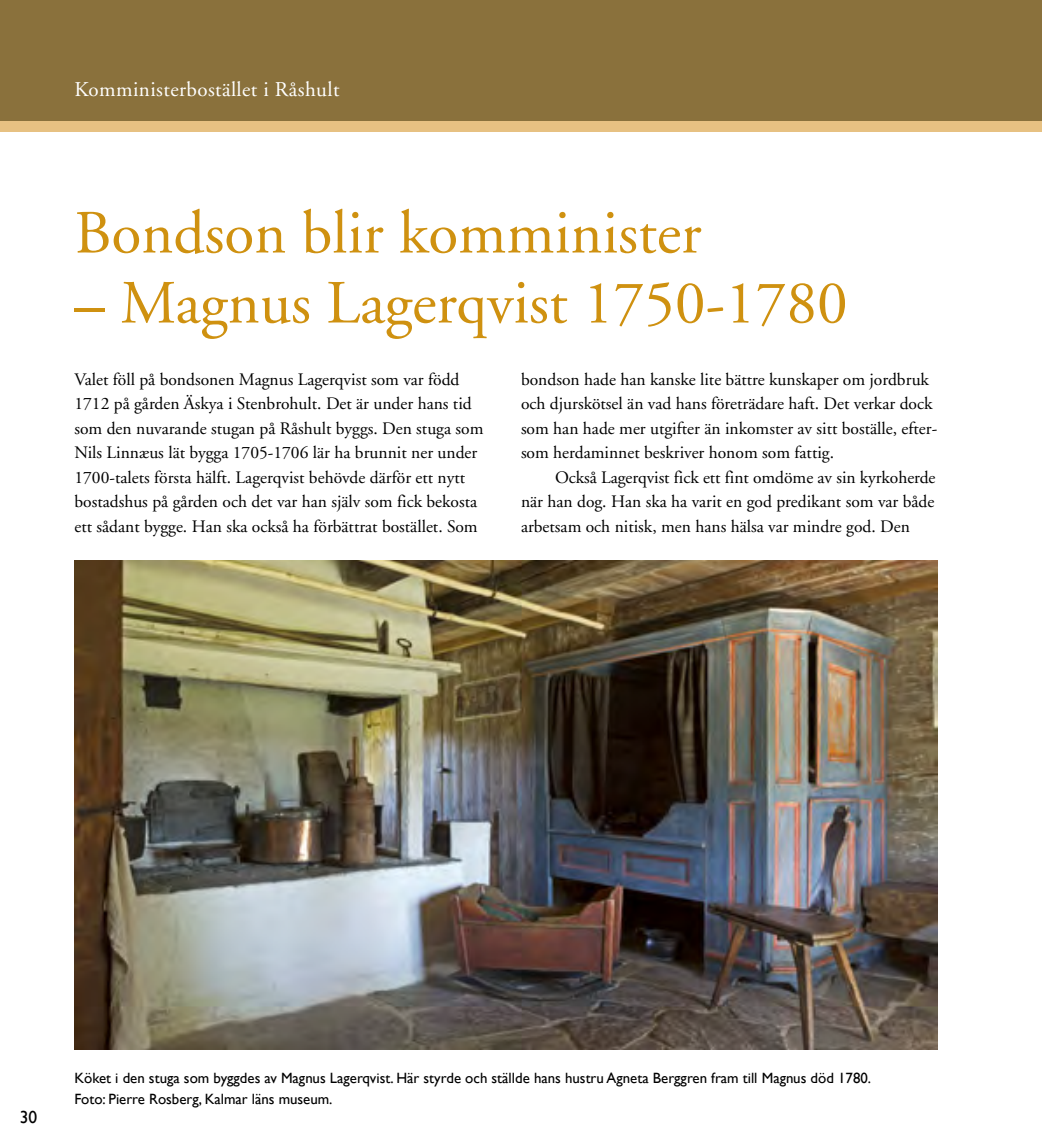
<style>
.page{position:relative;width:1042px;height:1141px;background:#fff}
.page>*{position:absolute;margin:0;border:0;box-sizing:border-box;transform-origin:0 0}
.t1{font:61.25px "Adobe Garamond";color:#cf9110}
.t2{font:21px "Adobe Garamond";letter-spacing:.02em;color:#fff}
.t3{font:17.5px/24.5px "Adobe Garamond";color:#000}
.t4{font:17.5px "Gill Sans";color:#000}
.t5{font:14.88px/21px "Gill Sans";color:#000}
</style>
<div class="page">
<img style="left:74px;top:561px;width:864px;height:488px">
<div style="left:0;top:121px;width:1042px;height:11px;background:#e7c182"></div>
<div style="left:0;top:0;width:1042px;height:121px;background:#8a713c"></div>
<p class="t2" style="left:74px;top:78px;width:267px">Komministerbostället i Råshult</p>
<h1 class="t1" style="left:74px;top:200px;width:628px">Bondson blir komminister</h1>
<h1 class="t1" style="left:74px;top:270px;width:775px">– Magnus Lagerqvist 1750-1780</h1>
<p class="t3" style="left:74px;top:367px;width:410px">Valet föll på bondsonen Magnus Lagerqvist som var född 1712 på gården Äskya i Stenbrohult. Det är under hans tid som den nuvarande stugan på Råshult byggs. Den stuga som Nils Linnæus lät bygga 1705-1706 lär ha brunnit ner under 1700-talets första hälft. Lagerqvist behövde därför ett nytt bostadshus på gården och det var han själv som fick bekosta ett sådant bygge. Han ska också ha förbättrat bostället. Som</p>
<p class="t3" style="left:521px;top:367px;width:418px">bondson hade han kanske lite bättre kunskaper om jordbruk och djurskötsel än vad hans företrädare haft. Det verkar dock som han hade mer utgifter än inkomster av sitt boställe, efter&shy;som herdaminnet beskriver honom som fattig.</p>
<p class="t3" style="left:521px;top:465px;width:416px;text-align:justify;text-indent:34px">Också Lagerqvist fick ett fint omdöme av sin kyrkoherde när han dog. Han ska ha varit en god predikant som var både arbetsam och nitisk, men hans hälsa var mindre god. Den</p>
<p class="t4" style="left:20px;top:1107px;width:19px">30</p>
<p class="t5" style="left:74px;top:1067px;width:798px">Köket i den stuga som byggdes av Magnus Lagerqvist. Här styrde och ställde hans hustru Agneta Berggren fram till Magnus död 1780.<br>Foto: Pierre Rosberg, Kalmar läns museum.</p>
</div>
